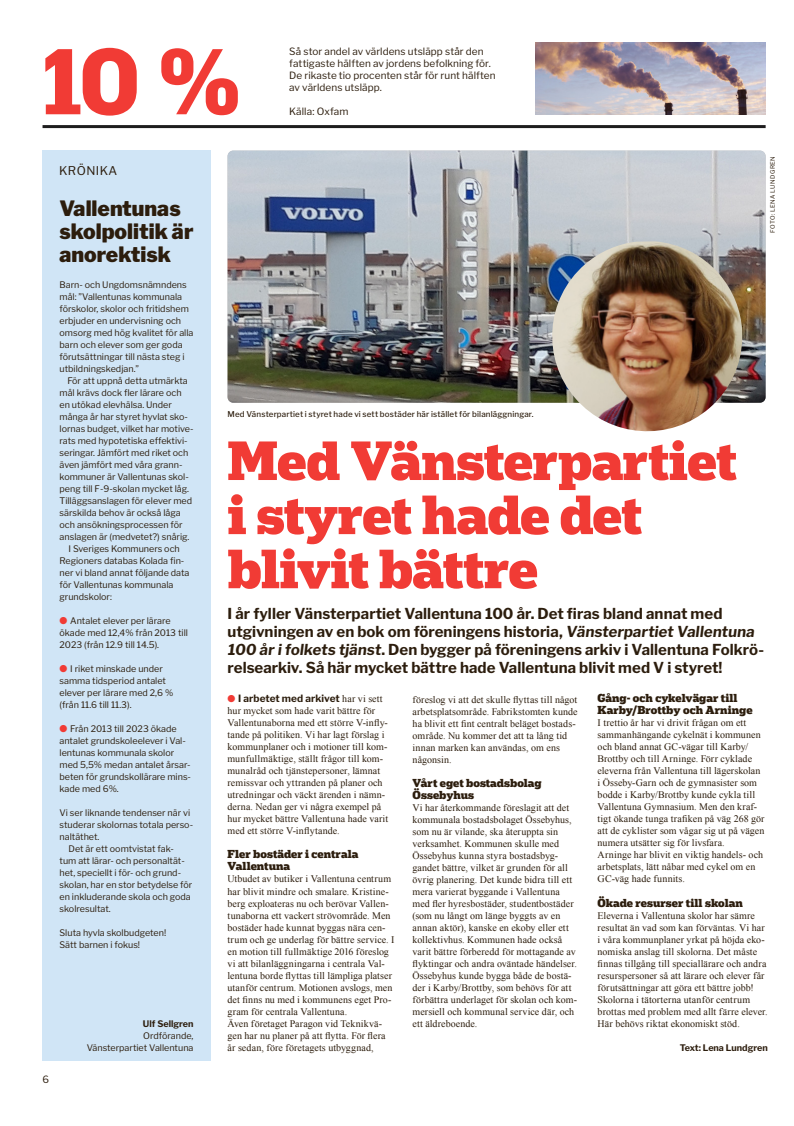
<style>
.page{position:relative;width:794px;height:1126px;background:#fff}
.page>*{position:absolute;margin:0;border:0;box-sizing:border-box;transform-origin:0 0}
.t1{font:700 88.2px "Popular";color:#f13b35}
.t2{font:900 52.2px/54.1px "Popular";letter-spacing:-.01em;color:#f13b35}
.t3{font:900 21px/23px "Libre Franklin";color:#2c1d0d}
.t4{font:700 15px/18px "Libre Franklin";letter-spacing:.005em;color:#2c1d0d}
.t5{font:12px "Libre Franklin";letter-spacing:.04em;color:#2c1d0d}
.t6{font:900 11px/12px "Popular";color:#2c1d0d}
.t7{font:10px/12px "Times New Roman";letter-spacing:.005em;color:#2c1d0d}
.t8{font:10px/12px "Libre Franklin";letter-spacing:.005em;color:#2c1d0d}
.t9{font:700 10px "Libre Franklin";color:#2c1d0d}
.t10{font:9px/12px "Libre Franklin";color:#2c1d0d}
.t11{font:700 9px "Libre Franklin";color:#2c1d0d}
.t12{font:500 8px "Libre Franklin";letter-spacing:.02em;color:#2c1d0d}
.t13{font:6px "Libre Franklin";letter-spacing:.065em;color:#2c1d0d}
.s1{color:#f13b35}
.s2{font-family:"Times New Roman";font-weight:400}
</style>
<div class="page">
<div style="left:43px;top:151px;width:167px;height:909px;background:#d0e5f6"></div>
<hr style="left:43px;top:125px;width:722px;height:3px;background:#1e1d1e">
<img style="left:536px;top:43px;width:229px;height:72px">
<img style="left:227px;top:151px;width:538px;height:252px">
<img style="left:550px;top:241px;width:192px;height:191px">
<h1 class="t1" style="left:43px;top:23px;width:200px">10 %</h1>
<p class="t8" style="left:289px;top:44px;width:208px">Så stor andel av världens utsläpp står den fattigaste hälften av jordens befolkning för.<br>De rikaste tio procenten står för runt hälften av världens utsläpp.</p>
<p class="t8" style="left:289px;top:104px;width:61px">Källa: Oxfam</p>
<p class="t5" style="left:59px;top:161px;width:60px">KRÖNIKA</p>
<h3 class="t3" style="left:60px;top:195px;width:135px">Vallentunas skolpolitik är anorektisk</h3>
<p class="t10" style="left:60px;top:278px;width:135px">Barn- och Ungdomsnämndens mål: ”Vallentunas kommunala förskolor, skolor och fritidshem erbjuder en undervisning och omsorg med hög kvalitet för alla barn och elever som ger goda förutsättningar till nästa steg i utbildningskedjan.”</p>
<p class="t10" style="left:68px;top:374px;width:122px">För att uppnå detta utmärkta</p>
<p class="t10" style="left:60px;top:386px;width:124px">mål krävs dock fler lärare och</p>
<p class="t10" style="left:60px;top:398px;width:114px">en utökad elevhälsa. Under</p>
<p class="t10" style="left:60px;top:410px;width:130px">många år har styret hyvlat sko-</p>
<p class="t10" style="left:60px;top:422px;width:135px">lornas budget, vilket har motive-</p>
<p class="t10" style="left:60px;top:434px;width:130px">rats med hypotetiska effektivi-</p>
<p class="t10" style="left:60px;top:446px;width:130px">seringar. Jämfört med riket och</p>
<p class="t10" style="left:60px;top:458px;width:124px">även jämfört med våra grann-</p>
<p class="t10" style="left:60px;top:470px;width:131px">kommuner är Vallentunas skol-</p>
<p class="t10" style="left:60px;top:482px;width:131px">peng till F-9-skolan mycket låg.</p>
<p class="t10" style="left:60px;top:494px;width:134px">Tilläggsanslagen för elever med</p>
<p class="t10" style="left:60px;top:506px;width:123px">särskilda behov är också låga</p>
<p class="t10" style="left:60px;top:518px;width:125px">och ansökningsprocessen för</p>
<p class="t10" style="left:60px;top:530px;width:131px">anslagen är (medvetet?) snårig.</p>
<p class="t10" style="left:69px;top:542px;width:113px">I Sveriges Kommuners och</p>
<p class="t10" style="left:60px;top:554px;width:126px">Regioners databas Kolada fin-</p>
<p class="t10" style="left:60px;top:566px;width:131px">ner vi bland annat följande data</p>
<p class="t10" style="left:60px;top:578px;width:115px">för Vallentunas kommunala</p>
<p class="t10" style="left:60px;top:590px;width:54px">grundskolor:</p>
<p class="t10" style="left:60px;top:614px;width:130px"><span class="s1">●</span> Antalet elever per lärare ökade med 12,4% från 2013 till<br>2023 (från 12.9 till 14.5).</p>
<p class="t10" style="left:60px;top:662px;width:115px"><span class="s1">●</span> I riket minskade under samma tidsperiod antalet elever per lärare med 2,6 % (från 11.6 till 11.3).</p>
<p class="t10" style="left:60px;top:722px;width:133px"><span class="s1">●</span> Från 2013 till 2023 ökade antalet grundskoleelever i Val&shy;lentunas kommunala skolor med 5,5% medan antalet årsar&shy;beten för grundskollärare mins&shy;kade med 6%.</p>
<p class="t10" style="left:60px;top:806px;width:132px">Vi ser liknande tendenser när vi</p>
<p class="t10" style="left:60px;top:818px;width:135px">studerar skolornas totala perso-</p>
<p class="t10" style="left:60px;top:830px;width:41px">naltäthet.</p>
<p class="t10" style="left:69px;top:842px;width:107px">Det är ett oomtvistat fak-</p>
<p class="t10" style="left:60px;top:854px;width:127px">tum att lärar- och personaltät-</p>
<p class="t10" style="left:60px;top:866px;width:123px">het, speciellt i för- och grund-</p>
<p class="t10" style="left:60px;top:878px;width:134px">skolan, har en stor betydelse för</p>
<p class="t10" style="left:60px;top:890px;width:133px">en inkluderande skola och goda</p>
<p class="t10" style="left:60px;top:902px;width:53px">skolresultat.</p>
<p class="t10" style="left:60px;top:926px;width:108px">Sluta hyvla skolbudgeten!<br>Sätt barnen i fokus!</p>
<p class="t8" style="left:43px;top:1072px;width:8px">6</p>
<p class="t11" style="left:143px;top:1016px;width:52px">Ulf Sellgren</p>
<p class="t10" style="left:87px;top:1028px;width:108px;text-align:right">Ordförande,<br>Vänsterpartiet Vallentuna</p>
<p class="t13" style="left:768px;top:233px;width:78px;rotate:-90deg">FOTO: LENA LUNDGREN</p>
<p class="t12" style="left:227px;top:407px;width:307px">Med Vänsterpartiet i styret hade vi sett bostäder här istället för bilanläggningar.</p>
<h2 class="t2" style="left:227px;top:432px;width:511px">Med Vänsterpartiet i styret hade det blivit bättre</h2>
<p class="t4" style="left:228px;top:603px;width:538px">I år fyller Vänsterpartiet Vallentuna 100 år. Det firas bland annat med utgivningen av en bok om föreningens historia, Vänsterpartiet Vallentuna 100 år ifolkets tjänst. Den bygger på föreningens arkiv i Vallentuna Folkrö&shy;relsearkiv. Så här mycket bättre hade Vallentuna blivit med V i styret!</p>
<p class="t9" style="left:227px;top:690px;width:156px"><span class="s1">●</span> I arbetet med arkivet <span class="s2">har vi sett</span></p>
<p class="t7" style="left:227px;top:704px;width:162px">hur mycket som hade varit bättre för Vallentunaborna med ett större V-infly&shy;tande på politiken. Vi har lagt förslag i kommunplaner och i motioner till kom&shy;munfullmäktige, ställt frågor till kom&shy;munalråd och tjänstepersoner, lämnat remissvar och yttranden på planer och utredningar och väckt ärenden i nämn&shy;derna. Nedan ger vi några exempel på hur mycket bättre Vallentuna hade varit med ett större V-inflytande.</p>
<p class="t6" style="left:227px;top:848px;width:132px">Fler bostäder i centrala<br>Vallentuna</p>
<p class="t7" style="left:227px;top:872px;width:168px">Utbudet av butiker i Vallentuna centrum har blivit mindre och smalare. Kristine&shy;berg exploateras nu och berövar Vallen&shy;tunaborna ett vackert strövområde. Men bostäder hade kunnat byggas nära cen&shy;trum och ge underlag för bättre service. I en motion till fullmäktige 2016 föreslog vi att bilanläggningarna i centrala Val&shy;lentuna borde flyttas till lämpliga platser utanför centrum. Motionen avslogs, men det finns nu med i kommunens eget Pro&shy;gram för centrala Vallentuna.<br>Även företaget Paragon vid Teknikvä&shy;gen har nu planer på att flytta. För flera år sedan, före företagets utbyggnad,</p>
<p class="t7" style="left:412px;top:693px;width:167px">föreslog vi att det skulle flyttas till något arbetsplatsområde. Fabrikstomten kunde ha blivit ett fint centralt beläget bostads&shy;område. Nu kommer det att ta lång tid innan marken kan användas, om ens någonsin.</p>
<p class="t6" style="left:412px;top:776px;width:131px">Vårt eget bostadsbolag<br>Össebyhus</p>
<p class="t7" style="left:412px;top:801px;width:166px">Vi har återkommande föreslagit att det kommunala bostadsbolaget Össebyhus, som nu är vilande, ska återuppta sin verksamhet. Kommunen skulle med Össebyhus kunna styra bostadsbyg&shy;gandet bättre, vilket är grunden för all övrig planering. Det kunde bidra till ett mera varierat byggande i Vallentuna med fler hyresbostäder, studentbostäder (som nu långt om länge byggts av en annan aktör), kanske en ekoby eller ett kollektivhus. Kommunen hade också varit bättre förberedd för mottagande av flyktingar och andra oväntade händelser.<br>Össebyhus kunde bygga både de bostä&shy;der i Karby/Brottby, som behövs för att förbättra underlaget för skolan och kom&shy;mersiell och kommunal service där, och ett äldreboende.</p>
<p class="t6" style="left:597px;top:692px;width:156px">Gång- och cykelvägar till<br>Karby/Brottby och Arninge</p>
<p class="t7" style="left:597px;top:716px;width:168px">I trettio år har vi drivit frågan om ett sammanhängande cykelnät i kommunen och bland annat GC-vägar till Karby/ Brottby och till Arninge. Förr cyklade eleverna från Vallentuna till lägerskolan i Össeby-Garn och de gymnasister som bodde i Karby/Brottby kunde cykla till Vallentuna Gymnasium. Men den kraf&shy;tigt ökande tunga trafiken på väg 268 gör att de cyklister som vågar sig ut på vägen numera utsätter sig för livsfara.<br>Arninge har blivit en viktig handels- och arbetsplats, lätt nåbar med cykel om en GC-väg hade funnits.</p>
<p class="t6" style="left:597px;top:896px;width:147px">Ökade resurser till skolan</p>
<p class="t7" style="left:597px;top:908px;width:172px">Eleverna i Vallentuna skolor har sämre resultat än vad som kan förväntas. Vi har i våra kommunplaner yrkat på höjda eko&shy;nomiska anslag till skolorna. Det måste finnas tillgång till speciallärare och andra resurspersoner så att lärare och elever får förutsättningar att göra ett bättre jobb!<br>Skolorna i tätorterna utanför centrum brottas med problem med allt färre elever.<br>Här behövs riktat ekonomiskt stöd.</p>
<p class="t11" style="left:680px;top:1040px;width:89px">Text: Lena Lundgren</p>
</div>
